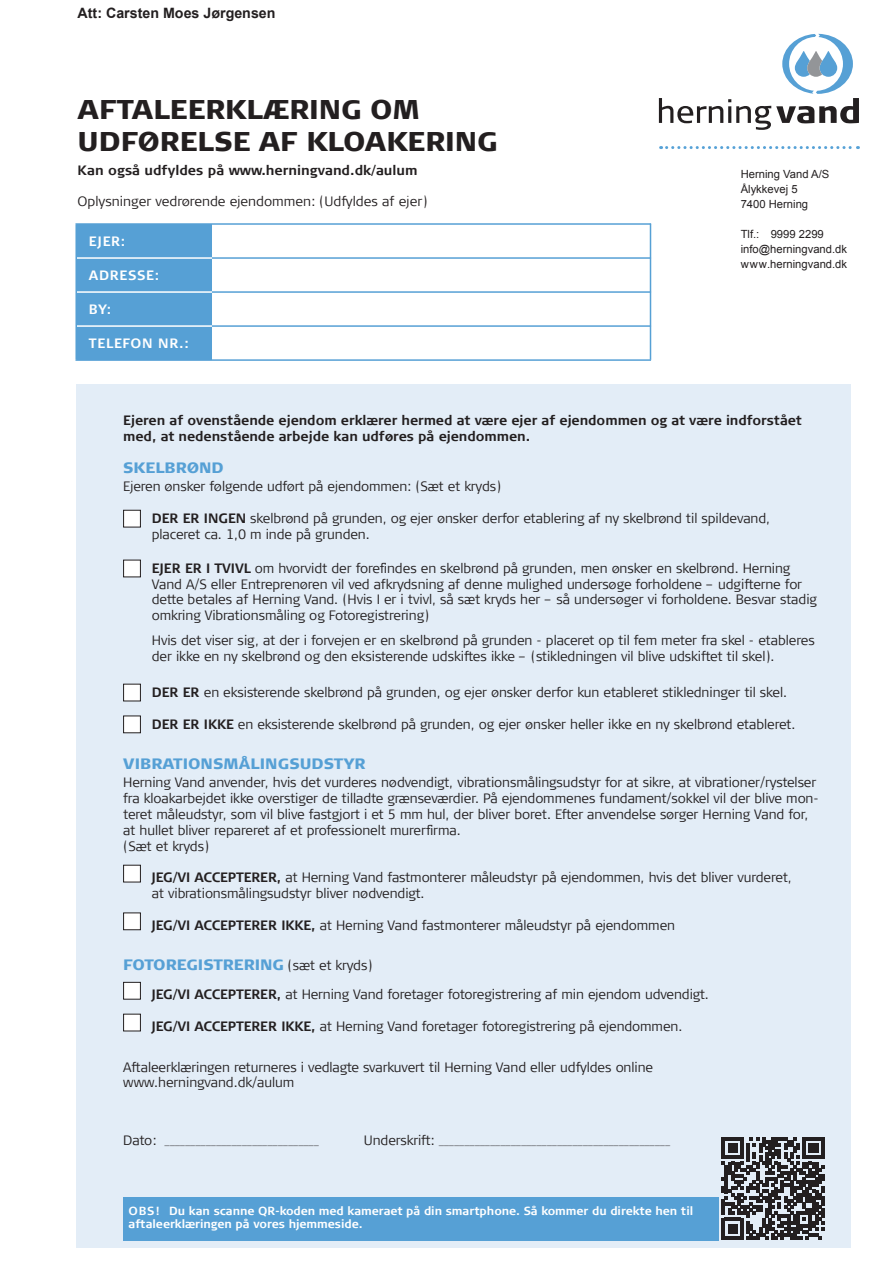
<style>
.page{position:relative;width:893px;height:1263px;background:#fff}
.page>*{position:absolute;margin:0;border:0;box-sizing:border-box;transform-origin:0 0}
.Head{font:900 27px "Signa Column";color:#231f20}
.ny_brød{font:900 15px "Signa Column";color:#56a0d5}
.ny_brød-2{font:900 15px "Signa Column";letter-spacing:-.02em;color:#56a0d5}
.Afsenders_navn{font:700 14.25px "Arial";color:#231f20}
.ny_brød-3{font:300 13.5px/15.9px "Signa Column";letter-spacing:-.005em;color:#231f20}
.ny_brød-4{font:700 13.5px/15.9px "Signa Column";letter-spacing:-.005em;color:#231f20}
.Head-2{font:700 13.5px "Signa Column";color:#231f20}
.ny_brød-5{font:700 13.5px "Signa Column";letter-spacing:.05em;color:#fff}
.ny_brød-6{font:300 13.5px "Signa Column";letter-spacing:-.025em;color:#231f20}
.ny_brød-7{font:700 11.7px "Signa Column";letter-spacing:-.005em;color:#fff}
.t1{font:11.25px/15px "Arial";color:#231f20}
.s1{font-weight:700}
.s2{font-weight:300;font-size:13.5px;color:#231f20}
</style>
<div class="page">
<svg style="left:661px;top:146px;width:197px;height:3px"></svg>
<svg style="left:659px;top:34px;width:200px;height:96px"></svg>
<div style="left:77px;top:385px;width:774px;height:863px;background:#e3edf7"></div>
<div style="left:124px;top:510px;width:16px;height:17px;background:#fff"></div>
<div style="left:123px;top:510px;width:18px;height:17px;border:1px solid #231f20"></div>
<div style="left:124px;top:560px;width:16px;height:17px;background:#fff"></div>
<div style="left:123px;top:560px;width:18px;height:17px;border:1px solid #231f20"></div>
<div style="left:124px;top:684px;width:16px;height:17px;background:#fff"></div>
<div style="left:123px;top:684px;width:18px;height:17px;border:1px solid #231f20"></div>
<div style="left:124px;top:716px;width:16px;height:17px;background:#fff"></div>
<div style="left:123px;top:716px;width:18px;height:17px;border:1px solid #231f20"></div>
<div style="left:124px;top:865px;width:16px;height:17px;background:#fff"></div>
<div style="left:123px;top:865px;width:18px;height:17px;border:1px solid #231f20"></div>
<div style="left:124px;top:913px;width:16px;height:17px;background:#fff"></div>
<div style="left:123px;top:913px;width:18px;height:17px;border:1px solid #231f20"></div>
<div style="left:124px;top:982px;width:16px;height:17px;background:#fff"></div>
<div style="left:123px;top:982px;width:18px;height:17px;border:1px solid #231f20"></div>
<div style="left:124px;top:1014px;width:16px;height:17px;background:#fff"></div>
<div style="left:123px;top:1014px;width:18px;height:17px;border:1px solid #231f20"></div>
<div style="left:77px;top:225px;width:135px;height:134px;background:#56a0d5"></div>
<hr style="left:77px;top:257px;width:135px;height:2px;background:#fff">
<hr style="left:77px;top:291px;width:135px;height:2px;background:#fff">
<hr style="left:77px;top:325px;width:135px;height:2px;background:#fff">
<hr style="left:212px;top:223px;width:439px;height:2px;background:#56a0d5">
<hr style="left:212px;top:257px;width:439px;height:2px;background:#56a0d5">
<hr style="left:212px;top:291px;width:439px;height:2px;background:#56a0d5">
<hr style="left:212px;top:325px;width:439px;height:2px;background:#56a0d5">
<hr style="left:212px;top:359px;width:439px;height:2px;background:#56a0d5">
<hr style="left:75px;top:223px;width:137px;height:2px;background:#56a0d5">
<hr style="left:75px;top:225px;width:2px;height:33px;background:#56a0d5">
<hr style="left:75px;top:258px;width:2px;height:34px;background:#56a0d5">
<hr style="left:75px;top:292px;width:2px;height:34px;background:#56a0d5">
<hr style="left:75px;top:326px;width:2px;height:33px;background:#56a0d5">
<hr style="left:75px;top:359px;width:137px;height:2px;background:#56a0d5">
<hr style="left:650px;top:224px;width:1px;height:136px;background:#56a0d5">
<div style="left:123px;top:1197px;width:596px;height:44px;background:#56a0d5"></div>
<svg style="left:722px;top:1137px;width:102px;height:103px"></svg>
<p class="Afsenders_navn" style="left:78px;top:3px;width:199px">Att: Carsten Moes Jørgensen</p>
<p class="Head" style="left:78px;top:93px;width:343px">AFTALEERKLÆRING OM</p>
<p class="Head" style="left:78px;top:124px;width:422px">UDFØRELSE AF KLOAKERING</p>
<p class="Head-2" style="left:78px;top:162px;width:342px">Kan også udfyldes på www.herningvand.dk/aulum</p>
<p class="ny_brød-3" style="left:78px;top:194px;width:351px">Oplysninger vedrørende ejendommen: (Udfyldes af ejer)</p>
<p class="ny_brød-5" style="left:89px;top:233px;width:38px">EJER:</p>
<p class="ny_brød-5" style="left:89px;top:267px;width:72px">ADRESSE:</p>
<p class="ny_brød-5" style="left:89px;top:301px;width:24px">BY:</p>
<p class="ny_brød-5" style="left:89px;top:335px;width:101px">TELEFON NR.:</p>
<p class="t1" style="left:741px;top:167px;width:90px">Herning Vand A/S<br>Ålykkevej 5<br>7400 Herning</p>
<p class="t1" style="left:741px;top:227px;width:108px">Tlf.: 9999 2299 info@herningvand.dk www.herningvand.dk</p>
<p class="ny_brød-4" style="left:123px;top:413px;width:680px">Ejeren af ovenstående ejendom erklærer hermed at være ejer af ejendommen og at være indforstået med, at nedenstående arbejde kan udføres på ejendommen.</p>
<p class="ny_brød" style="left:123px;top:458px;width:102px">SKELBRØND</p>
<p class="ny_brød-3" style="left:123px;top:478px;width:380px">Ejeren ønsker følgende udført på ejendommen: (Sæt et kryds)</p>
<p class="ny_brød-3" style="left:152px;top:510px;width:620px"><span class="s1">DER ER INGEN</span> skelbrønd på grunden, og ejer ønsker derfor etablering af ny skelbrønd til spildevand, placeret ca. 1,0 m inde på grunden.</p>
<p class="ny_brød-3" style="left:152px;top:560px;width:667px"><span class="s1">EJER ER I TVIVL</span> om hvorvidt der forefindes en skelbrønd på grunden, men ønsker en skelbrønd. Herning Vand A/S eller Entreprenøren vil ved afkrydsning af denne mulighed undersøge forholdene – udgifterne for dette betales af Herning Vand. (Hvis I er i tvivl, så sæt kryds her – så undersøger vi forholdene. Besvar stadig omkring Vibrationsmåling og Fotoregistrering)</p>
<p class="ny_brød-3" style="left:152px;top:632px;width:664px">Hvis det viser sig, at der i forvejen er en skelbrønd på grunden - placeret op til fem meter fra skel - etableres der ikke en ny skelbrønd og den eksisterende udskiftes ikke – (stikledningen vil blive udskiftet til skel).</p>
<p class="ny_brød-3" style="left:152px;top:684px;width:637px"><span class="s1">DER ER</span> en eksisterende skelbrønd på grunden, og ejer ønsker derfor kun etableret stikledninger til skel.</p>
<p class="ny_brød-3" style="left:152px;top:716px;width:645px"><span class="s1">DER ER IKKE</span> en eksisterende skelbrønd på grunden, og ejer ønsker heller ikke en ny skelbrønd etableret.</p>
<p class="ny_brød" style="left:123px;top:754px;width:244px">VIBRATIONSMÅLINGSUDSTYR</p>
<p class="ny_brød-3" style="left:123px;top:774px;width:697px">Herning Vand anvender, hvis det vurderes nødvendigt, vibrationsmålingsudstyr for at sikre, at vibrationer/rystelser fra kloakarbejdet ikke overstiger de tilladte grænseværdier. På ejendommenes fundament/sokkel vil der blive mon&shy;teret måleudstyr, som vil blive fastgjort i et 5 mm hul, der bliver boret. Efter anvendelse sørger Herning Vand for, at hullet bliver repareret af et professionelt murerfirma.</p>
<p class="ny_brød-6" style="left:123px;top:838px;width:88px">(Sæt et kryds)</p>
<p class="ny_brød-3" style="left:152px;top:870px;width:642px"><span class="s1">JEG/VI ACCEPTERER,</span> at Herning Vand fastmonterer måleudstyr på ejendommen, hvis det bliver vurderet, at vibrationsmålingsudstyr bliver nødvendigt.</p>
<p class="ny_brød-3" style="left:152px;top:917px;width:525px"><span class="s1">JEG/VI ACCEPTERER IKKE,</span> at Herning Vand fastmonterer måleudstyr på ejendommen</p>
<p class="ny_brød-2" style="left:123px;top:955px;width:251px">FOTOREGISTRERING <span class="s2">(sæt et kryds)</span></p>
<p class="ny_brød-3" style="left:152px;top:987px;width:559px"><span class="s1">JEG/VI ACCEPTERER,</span> at Herning Vand foretager fotoregistrering af min ejendom udvendigt.</p>
<p class="ny_brød-3" style="left:152px;top:1019px;width:532px"><span class="s1">JEG/VI ACCEPTERER IKKE,</span> at Herning Vand foretager fotoregistrering på ejendommen.</p>
<p class="ny_brød-3" style="left:123px;top:1059px;width:531px">Aftaleerklæringen returneres i vedlagte svarkuvert til Herning Vand eller udfyldes online</p>
<p class="ny_brød-3" style="left:123px;top:1075px;width:173px">www.herningvand.dk/aulum</p>
<p class="ny_brød-3" style="left:123px;top:1132px;width:197px">Dato: ______________________________</p>
<p class="ny_brød-3" style="left:364px;top:1132px;width:308px">Underskrift: _____________________________________________</p>
<p class="ny_brød-7" style="left:129px;top:1204px;width:566px">OBS! Du kan scanne QR-koden med kameraet på din smartphone. Så kommer du direkte hen til</p>
<p class="ny_brød-7" style="left:129px;top:1217px;width:236px">aftaleerklæringen på vores hjemmeside.</p>
</div>
